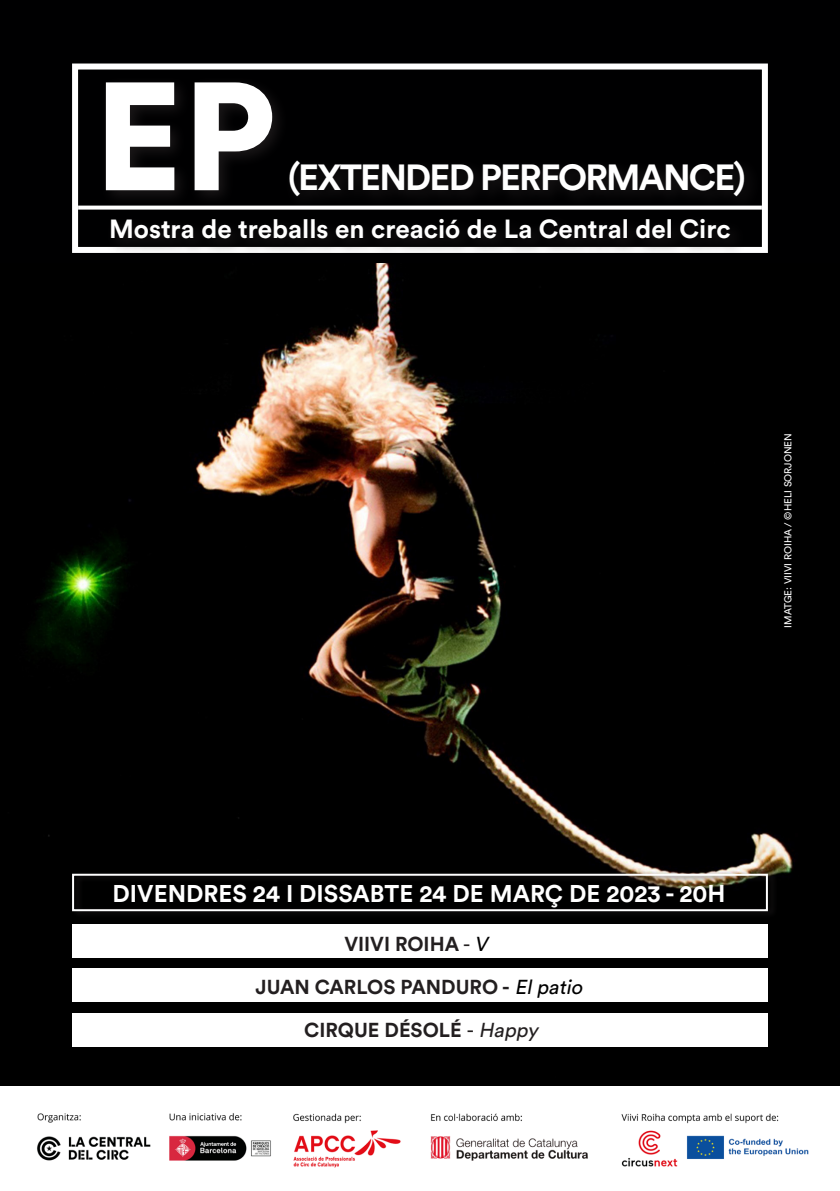
<style>
.page{position:relative;width:840px;height:1191px;background:#fff}
.page>*{position:absolute;margin:0;border:0;box-sizing:border-box;transform-origin:0 0}
.t1{font:900 152px "Circular Std";color:#fff}
.t2{font:700 36px "Circular Std";letter-spacing:-.05em;color:#fff}
.t3{font:700 26px "Circular Std";color:#fff}
.t4{font:700 24px "Circular Std";color:#fff}
.t5{font:700 20px "Circular Std";color:#231f20}
.t6{font:10px "Circular Std";color:#fff}
.s1{font-weight:400}
.s2{font-weight:400;font-style:italic;color:#000}
.s3{font-weight:400;font-style:italic}
</style>
<div class="page">
<img style="left:0;top:263px;width:839px;height:822px">
<div style="left:0;top:0;width:839px;height:263px;background:#000001"></div>
<div style="left:72px;top:63px;width:695px;height:190px;border:6px solid #fff"></div>
<div style="left:99px;top:75px;width:662px;height:138px;background:#231f20;opacity:.75"></div>
<svg style="left:78px;top:206px;width:683px;height:4px;fill:#fff"></svg>
<div style="left:105px;top:213px;width:641px;height:43px;background:#231f20;opacity:.75"></div>
<div style="left:71px;top:870px;width:706px;height:48px;background:#231f20;opacity:.88"></div>
<div style="left:72px;top:873px;width:695px;height:38px;border:2px solid #fff"></div>
<img style="left:37px;top:1113px;width:772px;height:55px">
<div style="left:72px;top:1013px;width:695px;height:33px;background:#fff"></div>
<div style="left:72px;top:924px;width:695px;height:34px;background:#fff"></div>
<div style="left:72px;top:968px;width:695px;height:34px;background:#fff"></div>
<p class="t1" style="left:94px;top:36px;width:183px">EP</p>
<p class="t2" style="left:288px;top:154px;width:459px">(EXTENDED PERFORMANCE)</p>
<p class="t3" style="left:109px;top:212px;width:623px">Mostra de treballs en creació de La Central del Circ</p>
<p class="t6" style="left:781px;top:627px;width:196px;rotate:-90deg">IMATGE: VIIVI ROIHA / ©HELI SORJONEN</p>
<p class="t4" style="left:112px;top:878px;width:614px">DIVENDRES 24 I DISSABTE 24 DE MARÇ DE 2023 - 20H</p>
<p class="t5" style="left:344px;top:930px;width:149px">VIIVI ROIHA <span class="s1">-</span> <span class="s2">V</span></p>
<p class="t5" style="left:255px;top:973px;width:332px">JUAN CARLOS PANDURO - <span class="s2">Elpatio</span></p>
<p class="t5" style="left:304px;top:1017px;width:239px">CIRQUE DÉSOLÉ <span class="s1">-</span> <span class="s3">Happy</span></p>
</div>
